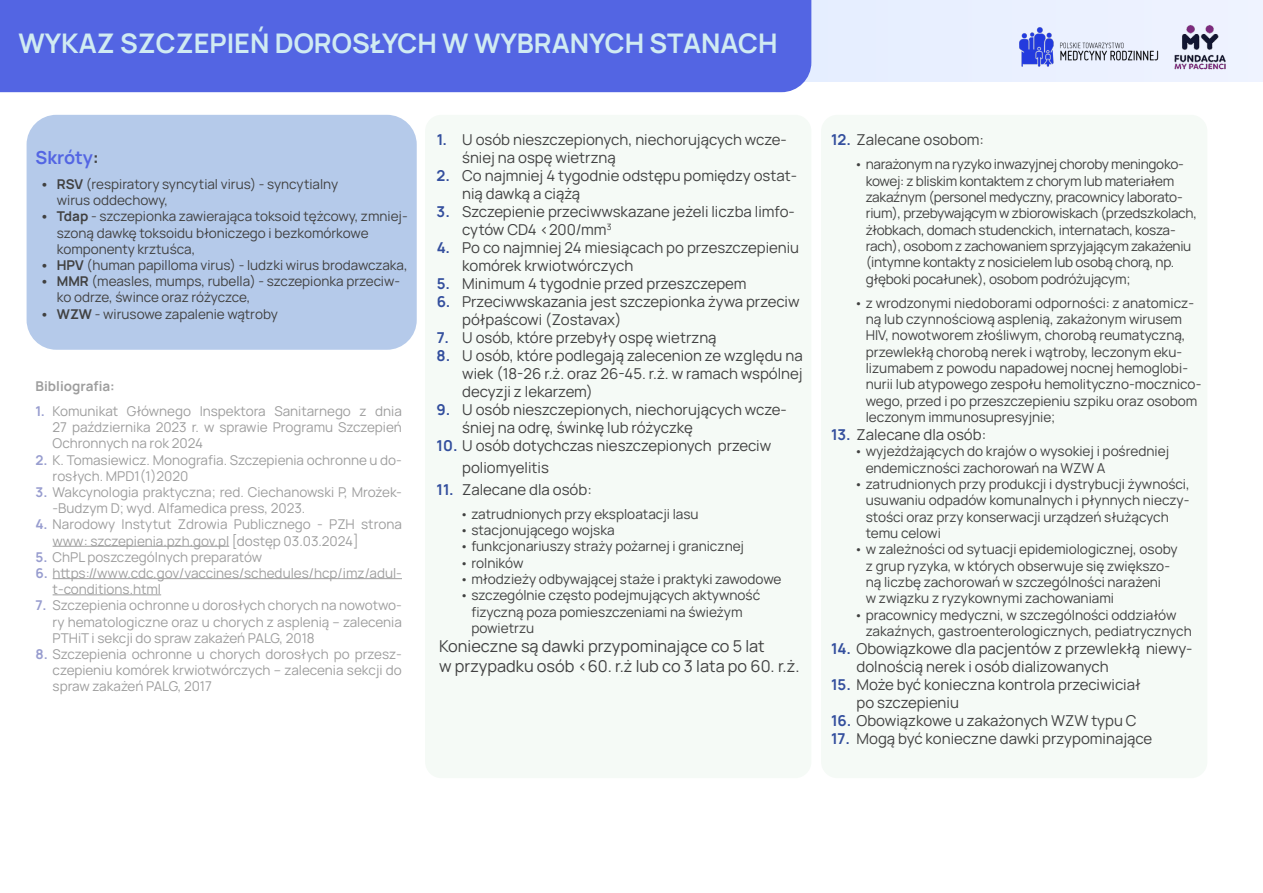
<style>
.page{position:relative;width:1263px;height:893px;background:#fff}
.page>*{position:absolute;margin:0;border:0;box-sizing:border-box;transform-origin:0 0}
.t1{font:700 27px "Manrope";color:#d0ebf2}
.t2{font:700 18px "Manrope";color:#5365e3}
.t3{font:16.35px/19.6px "Manrope";color:#414141}
.t4{font:15px/18px "Manrope";color:#414141}
.t5{font:13.65px/16.4px "Manrope";color:#414141}
.t6{font:13.65px/16.4px "Manrope";letter-spacing:-.02em;color:#414141}
.t7{font:13.5px/16.2px "Manrope";color:#9e9e9e}
.t8{font:13.5px/16.2px "Manrope";color:#414141}
.t9{font:700 13.5px "Manrope";color:#9e9e9e}
.s1{color:#414141}
.s2{font-weight:700}
.s3{font-weight:700;color:#989dcf}
.s4{font-weight:700;color:#334e9d}
</style>
<div class="page">
<div style="left:27px;top:115px;width:390px;height:235px;background:#b5caea;border-radius:30px"></div>
<div style="left:425px;top:115px;width:386px;height:663px;background:#f5faf6;border-radius:16px"></div>
<div style="left:244px;top:0;width:1019px;height:82px;background:#e9f0ff"></div>
<div style="left:0;top:0;width:811px;height:92px;background:#5365e3"></div>
<img style="left:1019px;top:27px;width:140px;height:40px">
<img style="left:1174px;top:25px;width:52px;height:45px">
<div style="left:821px;top:115px;width:386px;height:663px;background:#f5faf6;border-radius:16px"></div>
<hr style="left:53px;top:546px;width:176px;height:1px;background:#9e9e9e">
<hr style="left:53px;top:578px;width:349px;height:1px;background:#9e9e9e">
<hr style="left:53px;top:595px;width:108px;height:1px;background:#9e9e9e">
<h1 class="t1" style="left:18px;top:21px;width:761px">WYKAZ SZCZEPIEŃ DOROSŁYCH W WYBRANYCH STANACH</h1>
<h2 class="t2" style="left:36px;top:143px;width:65px">Skróty<span class="s1">:</span></h2>
<p class="t8" style="left:57px;top:175px;width:283px;text-indent:-17px"><span class="s2">• RSV</span> (respiratory syncytial virus) - syncytialny wirus oddechowy,</p>
<p class="t8" style="left:57px;top:208px;width:352px;text-indent:-17px"><span class="s2">• Tdap</span> - szczepionka zawierająca toksoid tężcowy, zmniej&shy;szoną dawkę toksoidu błoniczego i bezkomórkowe komponenty krztuśca,</p>
<p class="t8" style="left:40px;top:256px;width:369px"><span class="s2">• HPV</span> (human papilloma virus) - ludzki wirus brodawczaka,</p>
<p class="t8" style="left:57px;top:272px;width:345px;text-indent:-17px"><span class="s2">• MMR</span> (measles, mumps, rubella) - szczepionka przeciw&shy;ko odrze, śwince oraz różyczce,</p>
<p class="t8" style="left:40px;top:305px;width:239px"><span class="s2">• WZW</span> - wirusowe zapalenie wątroby</p>
<p class="t9" style="left:36px;top:375px;width:81px">Bibliografia:</p>
<p class="t7" style="left:53px;top:402px;width:351px;text-align:justify;text-indent:-17px"><span class="s3">1.</span> Komunikat Głównego Inspektora Sanitarnego z dnia 27 października 2023 r. w sprawie Programu Szczepień Ochronnych na rok 2024</p>
<p class="t7" style="left:53px;top:451px;width:351px;text-indent:-17px"><span class="s3">2.</span> K. Tomasiewicz. Monografia. Szczepienia ochronne u do&shy;rosłych. MPD1(1)2020</p>
<p class="t7" style="left:53px;top:483px;width:351px;text-indent:-17px"><span class="s3">3.</span> Wakcynologia praktyczna; red. Ciechanowski P, Mrożek--Budzym D; wyd. Alfamedica press, 2023.</p>
<p class="t7" style="left:53px;top:516px;width:351px;text-indent:-17px"><span class="s3">4.</span> Narodowy Instytut Zdrowia Publicznego - PZH strona www: szczepienia.pzh.gov.pl [dostęp 03.03.2024]</p>
<p class="t7" style="left:36px;top:548px;width:228px"><span class="s3">5.</span> ChPL poszczególnych preparatów</p>
<p class="t7" style="left:53px;top:564px;width:351px;text-indent:-17px"><span class="s3">6.</span> https://www.cdc.gov/vaccines/schedules/hcp/imz/adul&shy;t-conditions.html</p>
<p class="t7" style="left:53px;top:597px;width:351px;text-align:justify;text-indent:-17px"><span class="s3">7.</span> Szczepienia ochronne u dorosłych chorych na nowotwo&shy;ry hematologiczne oraz u chorych z asplenią – zalecenia PTHiT i sekcji do spraw zakażeń PALG, 2018</p>
<p class="t7" style="left:53px;top:645px;width:351px;text-align:justify;text-indent:-17px"><span class="s3">8.</span> Szczepienia ochronne u chorych dorosłych po przesz&shy;czepieniu komórek krwiotwórczych – zalecenia sekcji do spraw zakażeń PALG, 2017</p>
<p class="t4" style="left:462px;top:130px;width:326px;text-indent:-26px"><span class="s4">1.</span> U osób nieszczepionych, niechorujących wcze&shy;śniej na ospę wietrzną</p>
<p class="t4" style="left:462px;top:166px;width:336px;text-indent:-26px"><span class="s4">2.</span> Co najmniej 4 tygodnie odstępu pomiędzy ostat&shy;nią dawką a ciążą</p>
<p class="t4" style="left:462px;top:202px;width:334px;text-indent:-26px"><span class="s4">3.</span> Szczepienie przeciwwskazane jeżeli liczba limfo&shy;cytów CD4 &lt;200/mm<sup>3</sup></p>
<p class="t4" style="left:462px;top:238px;width:338px;text-indent:-26px"><span class="s4">4.</span> Po co najmniej 24 miesiącach po przeszczepieniu komórek krwiotwórczych</p>
<p class="t4" style="left:437px;top:274px;width:311px"><span class="s4">5.</span> Minimum 4 tygodnie przed przeszczepem</p>
<p class="t4" style="left:462px;top:292px;width:339px;text-indent:-26px"><span class="s4">6.</span> Przeciwwskazania jest szczepionka żywa przeciw półpaścowi (Zostavax)</p>
<p class="t4" style="left:437px;top:328px;width:281px"><span class="s4">7.</span> U osób, które przebyły ospę wietrzną</p>
<p class="t4" style="left:462px;top:346px;width:342px;text-align:justify;text-indent:-26px"><span class="s4">8.</span> U osób, które podlegają zalecenion ze względu na wiek (18-26 r.ż. oraz 26-45. r.ż. w ramach wspólnej decyzji z lekarzem)</p>
<p class="t4" style="left:462px;top:400px;width:326px;text-indent:-26px"><span class="s4">9.</span> U osób nieszczepionych, niechorujących wcze&shy;śniej na odrę, świnkę lub różyczkę</p>
<p class="t4" style="left:462px;top:434px;width:311px;line-height:21.6px;text-indent:-26px"><span class="s4">10.</span> U osób dotychczas nieszczepionych przeciw poliomyelitis</p>
<p class="t4" style="left:437px;top:479px;width:157px"><span class="s4">11.</span> Zalecane dla osób:</p>
<p class="t5" style="left:460px;top:505px;width:240px">• zatrudnionych przy eksploatacji lasu</p>
<p class="t5" style="left:460px;top:521px;width:156px">• stacjonującego wojska</p>
<p class="t5" style="left:460px;top:537px;width:286px">• funkcjonariuszy straży pożarnej i granicznej</p>
<p class="t5" style="left:460px;top:554px;width:65px">• rolników</p>
<p class="t5" style="left:460px;top:570px;width:323px">• młodzieży odbywającej staże i praktyki zawodowe</p>
<p class="t5" style="left:471px;top:586px;width:290px;text-indent:-12px">• szczególnie często podejmujących aktywność fizyczną poza pomieszczeniami na świeżym powietrzu</p>
<p class="t3" style="left:439px;top:636px;width:362px">Konieczne są dawki przypominające co 5 lat<br>w przypadku osób &lt;60. r.ż lub co 3 lata po 60. r.ż.</p>
<p class="t4" style="left:831px;top:130px;width:155px"><span class="s4">12.</span> Zalecane osobom:</p>
<p class="t6" style="left:866px;top:155px;width:333px;text-indent:-12px">• narażonym na ryzyko inwazyjnej choroby meningoko&shy;kowej: z bliskim kontaktem z chorym lub materiałem zakaźnym (personel medyczny, pracownicy laborato&shy;rium), przebywającym w zbiorowiskach (przedszkolach, żłobkach, domach studenckich, internatach, kosza&shy;rach), osobom z zachowaniem sprzyjającym zakażeniu (intymne kontakty z nosicielem lub osobą chorą, np. głęboki pocałunek), osobom podróżującym;</p>
<p class="t5" style="left:866px;top:294px;width:337px;text-indent:-12px">• z wrodzonymi niedoborami odporności: z anatomicz&shy;ną lub czynnościową asplenią, zakażonym wirusem HIV, nowotworem złośliwym, chorobą reumatyczną, przewlekłą chorobą nerek i wątroby, leczonym eku&shy;lizumabem z powodu napadowej nocnej hemoglobi&shy;nurii lub atypowego zespołu hemolityczno-mocznico&shy;wego, przed i po przeszczepieniu szpiku oraz osobom leczonym immunosupresyjnie;</p>
<p class="t4" style="left:831px;top:425px;width:157px"><span class="s4">13.</span> Zalecane dla osób:</p>
<p class="t5" style="left:866px;top:442px;width:305px;text-indent:-12px">• wyjeżdżających do krajów o wysokiej i pośredniej endemiczności zachorowań na WZW A</p>
<p class="t5" style="left:866px;top:475px;width:325px;text-indent:-12px">• zatrudnionych przy produkcji i dystrybucji żywności, usuwaniu odpadów komunalnych i płynnych nieczy&shy;stości oraz przy konserwacji urządzeń służących temu celowi</p>
<p class="t5" style="left:866px;top:540px;width:313px;text-indent:-12px">• w zależności od sytuacji epidemiologicznej, osoby z grup ryzyka, w których obserwuje się zwiększo&shy;ną liczbę zachorowań w szczególności narażeni<br>w związku z ryzykownymi zachowaniami</p>
<p class="t5" style="left:866px;top:606px;width:328px;text-indent:-12px">• pracownicy medyczni, w szczególności oddziałów zakaźnych, gastroenterologicznych, pediatrycznych</p>
<p class="t4" style="left:856px;top:638px;width:337px;text-indent:-26px"><span class="s4">14.</span> Obowiązkowe dla pacjentów z przewlekłą niewy&shy;dolnością nerek i osób dializowanych</p>
<p class="t4" style="left:856px;top:674px;width:286px;text-indent:-26px"><span class="s4">15.</span> Może być konieczna kontrola przeciwiciał po szczepieniu</p>
<p class="t4" style="left:831px;top:710px;width:307px"><span class="s4">16.</span> Obowiązkowe u zakażonych WZW typu C</p>
<p class="t4" style="left:831px;top:728px;width:323px"><span class="s4">17.</span> Mogą być konieczne dawki przypominające</p>
</div>
